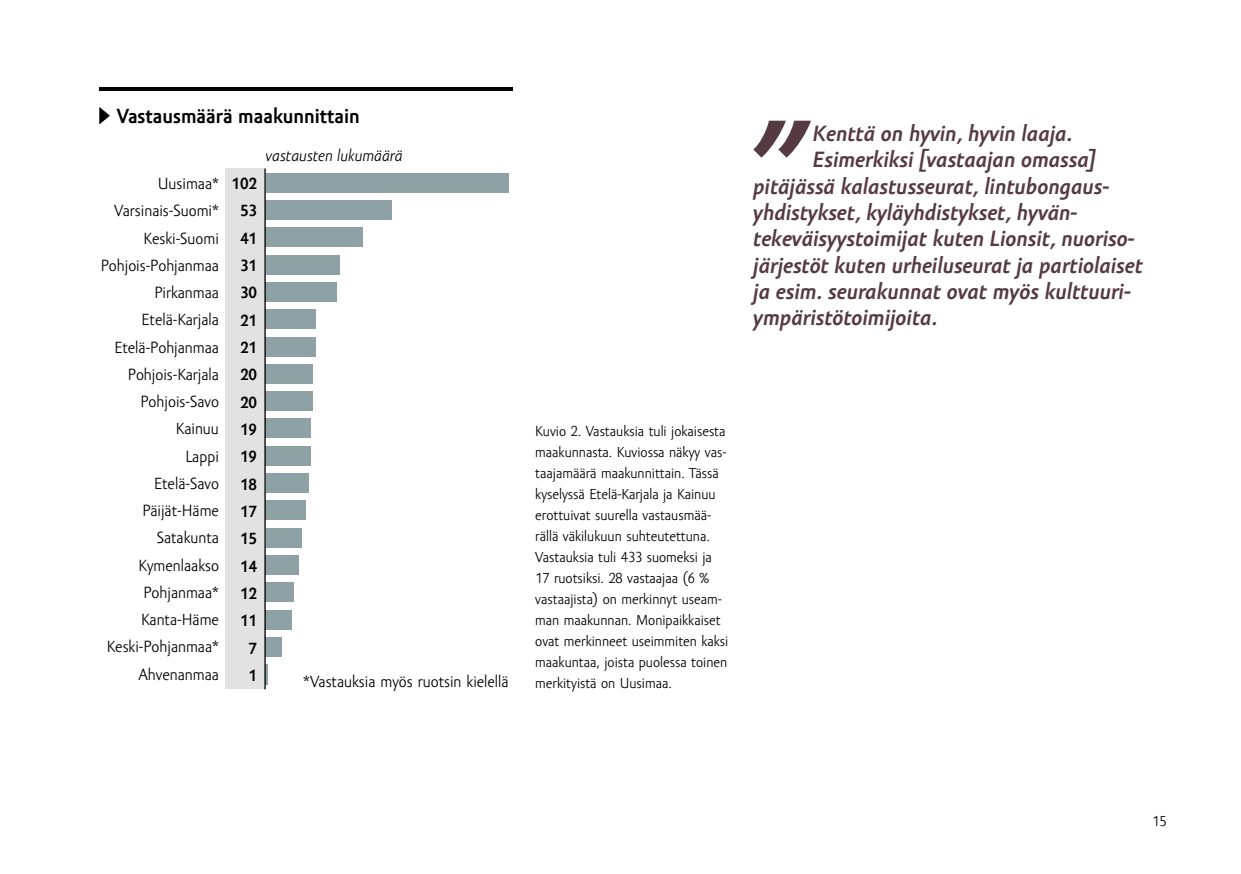
<style>
.page{position:relative;width:1241px;height:874px;background:#fff}
.page>*{position:absolute;margin:0;border:0;box-sizing:border-box;transform-origin:0 0}
.t1{font:italic 700 147.17px "Amor Sans Pro";color:#563a41}
.t2{font:italic 700 22.75px "Amor Sans Pro";color:#563a41}
.t3{font:700 21px "Amor Sans Pro";color:#000}
.t4{font:16.62px "Amor Sans Pro";color:#000}
.t5{font:700 16.62px/27.3px "Amor Sans Pro";color:#000;text-align:right}
.t6{font:italic 16.62px "Amor Sans Pro";color:#000}
.t7{font:14.88px/21px "Amor Sans Pro";color:#000}
.s1{font-weight:400}
</style>
<div class="page">
<div style="left:225px;top:168px;width:40px;height:521px;background:#e2e2e2"></div>
<div style="left:265px;top:173px;width:243px;height:19px;background:#8ea1a4"></div>
<div style="left:265px;top:200px;width:127px;height:20px;background:#8ea1a4"></div>
<div style="left:265px;top:227px;width:98px;height:20px;background:#8ea1a4"></div>
<div style="left:265px;top:254px;width:74px;height:20px;background:#8ea1a4"></div>
<div style="left:265px;top:282px;width:72px;height:19px;background:#8ea1a4"></div>
<div style="left:265px;top:309px;width:50px;height:20px;background:#8ea1a4"></div>
<div style="left:265px;top:336px;width:50px;height:20px;background:#8ea1a4"></div>
<div style="left:265px;top:364px;width:48px;height:19px;background:#8ea1a4"></div>
<div style="left:265px;top:391px;width:48px;height:20px;background:#8ea1a4"></div>
<div style="left:265px;top:418px;width:46px;height:20px;background:#8ea1a4"></div>
<div style="left:265px;top:445px;width:46px;height:20px;background:#8ea1a4"></div>
<div style="left:265px;top:473px;width:43px;height:19px;background:#8ea1a4"></div>
<div style="left:265px;top:500px;width:41px;height:20px;background:#8ea1a4"></div>
<div style="left:265px;top:527px;width:36px;height:20px;background:#8ea1a4"></div>
<div style="left:265px;top:554px;width:34px;height:20px;background:#8ea1a4"></div>
<div style="left:265px;top:582px;width:29px;height:20px;background:#8ea1a4"></div>
<div style="left:265px;top:609px;width:27px;height:20px;background:#8ea1a4"></div>
<div style="left:265px;top:636px;width:17px;height:20px;background:#8ea1a4"></div>
<hr style="left:265px;top:663px;width:3px;height:21px;background:#8ea1a4">
<hr style="left:264px;top:168px;width:2px;height:521px;background:#000">
<hr style="left:99px;top:87px;width:413px;height:4px;background:#000">
<svg style="left:99px;top:107px;width:11px;height:17px"></svg>
<p class="t3" style="left:117px;top:104px;width:244px">Vastausmäärä maakunnittain</p>
<p class="t5" style="left:158px;top:170px;width:101px"><span class="s1">Uusimaa*</span> 102<br>53<br>41<br>31<br>30<br>21<br>21<br>20<br>20<br>19<br>19<br>18<br>17<br>15<br>14<br>12<br>11<br>7<br>1</p>
<p class="t4" style="left:114px;top:202px;width:106px">Varsinais-Suomi*</p>
<p class="t4" style="left:144px;top:229px;width:77px">Keski-Suomi</p>
<p class="t4" style="left:101px;top:256px;width:120px">Pohjois-Pohjanmaa</p>
<p class="t4" style="left:154px;top:283px;width:66px">Pirkanmaa</p>
<p class="t4" style="left:141px;top:311px;width:79px">Etelä-Karjala</p>
<p class="t4" style="left:114px;top:338px;width:106px">Etelä-Pohjanmaa</p>
<p class="t4" style="left:128px;top:365px;width:93px">Pohjois-Karjala</p>
<p class="t4" style="left:140px;top:392px;width:80px">Pohjois-Savo</p>
<p class="t4" style="left:176px;top:420px;width:44px">Kainuu</p>
<p class="t4" style="left:185px;top:447px;width:35px">Lappi</p>
<p class="t4" style="left:154px;top:474px;width:66px">Etelä-Savo</p>
<p class="t4" style="left:142px;top:501px;width:78px">Päijät-Häme</p>
<p class="t4" style="left:157px;top:529px;width:64px">Satakunta</p>
<p class="t4" style="left:138px;top:556px;width:82px">Kymenlaakso</p>
<p class="t4" style="left:143px;top:583px;width:77px">Pohjanmaa*</p>
<p class="t4" style="left:141px;top:610px;width:79px">Kanta-Häme</p>
<p class="t4" style="left:107px;top:637px;width:114px">Keski-Pohjanmaa*</p>
<p class="t4" style="left:138px;top:665px;width:82px">Ahvenanmaa</p>
<p class="t6" style="left:265px;top:147px;width:138px">vastausten lukumäärä</p>
<p class="t4" style="left:303px;top:672px;width:207px">*Vastauksia myös ruotsin kielellä</p>
<p class="t1" style="left:743px;top:104px;width:57px">”</p>
<p class="t2" style="left:812px;top:121px;width:261px">Kenttä on hyvin, hyvin laaja.</p>
<p class="t2" style="left:812px;top:147px;width:284px">Esimerkiksi [vastaajan omassa]</p>
<p class="t2" style="left:753px;top:173px;width:357px">pitäjässä kalastusseurat, lintubongaus-</p>
<p class="t2" style="left:753px;top:199px;width:325px">yhdistykset, kyläyhdistykset, hyvän-</p>
<p class="t2" style="left:753px;top:226px;width:382px">tekeväisyystoimijat kuten Lionsit, nuoriso-</p>
<p class="t2" style="left:753px;top:252px;width:391px">järjestöt kuten urheiluseurat ja partiolaiset</p>
<p class="t2" style="left:753px;top:278px;width:378px">ja esim. seurakunnat ovat myös kulttuuri-</p>
<p class="t2" style="left:753px;top:304px;width:186px">ympäristötoimijoita.</p>
<p class="t7" style="left:535px;top:420px;width:194px">Kuvio 2. Vastauksia tuli jokaisesta maakunnasta. Kuviossa näkyy vas&shy;taajamäärä maakunnittain. Tässä kyselyssä Etelä-Karjala ja Kainuu erottuivat suurella vastausmää&shy;rällä väkilukuun suhteutettuna.<br>Vastauksia tuli 433 suomeksi ja 17 ruotsiksi. 28 vastaajaa (6 % vastaajista) on merkinnyt useam&shy;man maakunnan. Monipaikkaiset ovat merkinneet useimmiten kaksi maakuntaa, joista puolessa toinen merkityistä on Uusimaa.</p>
<p class="t7" style="left:1152px;top:810px;width:16px">15</p>
</div>
